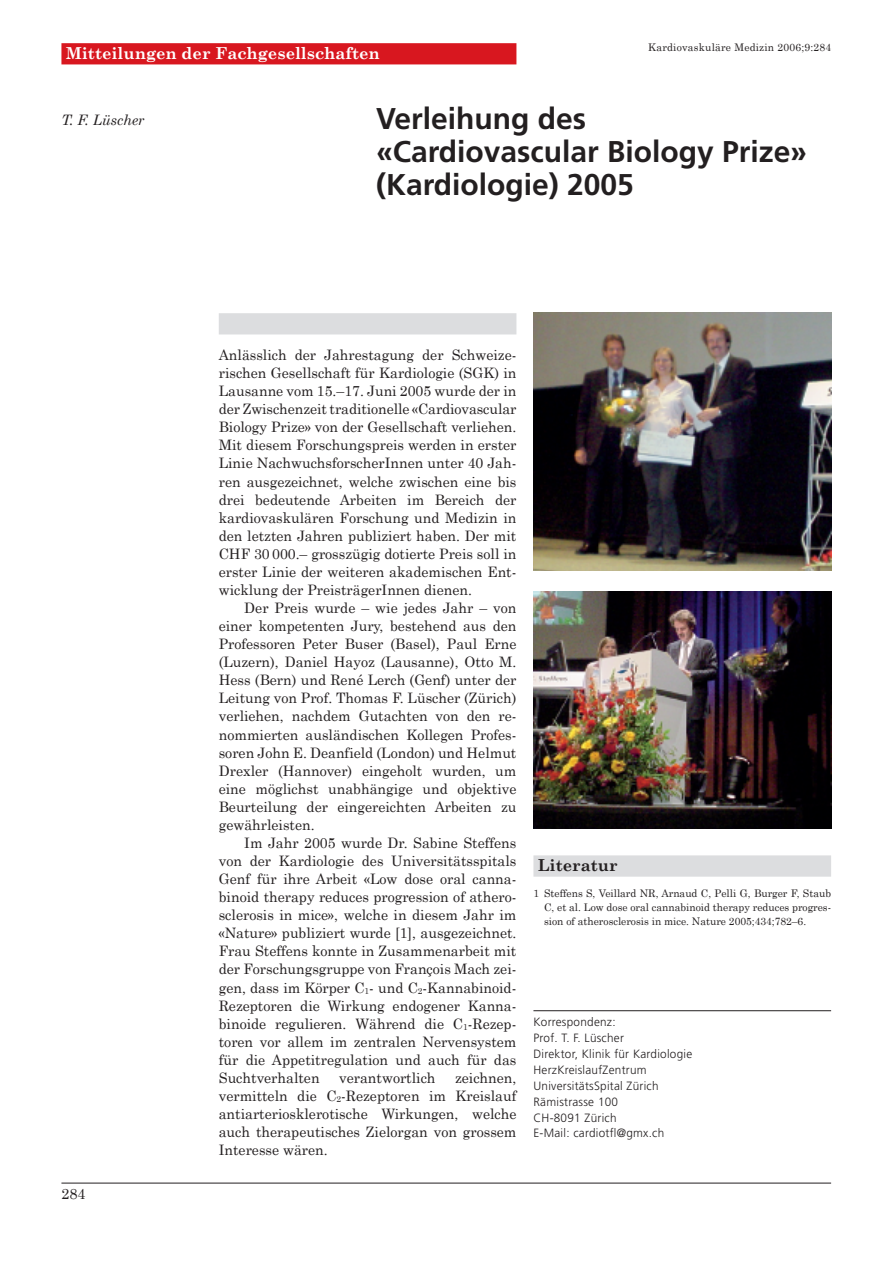
<style>
.page{position:relative;width:893px;height:1263px;background:#fff}
.page>*{position:absolute;margin:0;border:0;box-sizing:border-box;transform-origin:0 0}
.t1{font:700 30px/33px "Frutiger";color:#231f20}
.t2{font:700 16.5px "Century Schoolbook";color:#fff}
.t3{font:700 16.5px "Century Schoolbook";color:#231f20}
.t4{font:14.7px "Century Schoolbook";color:#231f20}
.t5{font:14.4px/18px "Century Schoolbook";color:#231f20;text-align:justify}
.t6{font:italic 14.4px "Century Schoolbook";color:#231f20}
.t7{font:300 12px/15.9px "Frutiger";letter-spacing:.02em;color:#231f20}
.t8{font:10.5px/13.8px "Century Schoolbook";color:#231f20;text-align:justify}
.t9{font:10.5px "Century Schoolbook";letter-spacing:.02em;color:#231f20}
</style>
<div class="page">
<div style="left:61px;top:43px;width:455px;height:21px;background:#d8171f"></div>
<hr style="left:61px;top:1183px;width:770px;height:1px;background:#231f20">
<div style="left:219px;top:313px;width:297px;height:21px;background:#dcdddf"></div>
<div style="left:533px;top:855px;width:298px;height:22px;background:#dcdddf"></div>
<hr style="left:533px;top:1010px;width:298px;height:1px;background:#231f20">
<img style="left:533px;top:313px;width:298px;height:258px">
<img style="left:533px;top:591px;width:298px;height:238px">
<p class="t2" style="left:66px;top:43px;width:316px">Mitteilungen der Fachgesellschaften</p>
<p class="t9" style="left:648px;top:41px;width:184px">Kardiovaskuläre Medizin 2006;9:284</p>
<p class="t6" style="left:61px;top:111px;width:85px">T. F. Lüscher</p>
<h1 class="t1" style="left:376px;top:105px;width:433px">Verleihung des «Cardiovascular Biology Prize» (Kardiologie) 2005</h1>
<p class="t4" style="left:61px;top:1185px;width:26px">284</p>
<p class="t5" style="left:219px;top:345px;width:299px">Anlässlich der Jahrestagung der Schweize&shy;rischen Gesellschaft für Kardiologie (SGK) in Lausanne vom 15.–17. Juni 2005 wurde der in der Zwischenzeit traditionelle «Cardiovascular Biology Prize» von der Gesellschaft verliehen.<br>Mit diesem Forschungspreis werden in erster Linie NachwuchsforscherInnen unter 40 Jah&shy;ren ausgezeichnet, welche zwischen eine bis drei bedeutende Arbeiten im Bereich der kardiovaskulären Forschung und Medizin in den letzten Jahren publiziert haben. Der mit CHF 30 000.– grosszügig dotierte Preis soll in erster Linie der weiteren akademischen Ent&shy;wicklung der PreisträgerInnen dienen.</p>
<p class="t5" style="left:219px;top:598px;width:299px;text-indent:26px">Der Preis wurde – wie jedes Jahr – von einer kompetenten Jury, bestehend aus den Professoren Peter Buser (Basel), Paul Erne (Luzern), Daniel Hayoz (Lausanne), Otto M.<br>Hess (Bern) und René Lerch (Genf) unter der Leitung von Prof. Thomas F. Lüscher (Zürich) verliehen, nachdem Gutachten von den re&shy;nommierten ausländischen Kollegen Profes&shy;soren John E. Deanfield (London) und Helmut Drexler (Hannover) eingeholt wurden, um eine möglichst unabhängige und objektive Beurteilung der eingereichten Arbeiten zu gewährleisten.</p>
<p class="t5" style="left:219px;top:833px;width:299px;text-indent:26px">Im Jahr 2005 wurde Dr. Sabine Steffens von der Kardiologie des Universitätsspitals Genf für ihre Arbeit «Low dose oral canna&shy;binoid therapy reduces progression of athero&shy;sclerosis in mice», welche in diesem Jahr im «Nature» publiziert wurde [1], ausgezeichnet.<br>Frau Steffens konnte in Zusammenarbeit mit der Forschungsgruppe von François Mach zei&shy;gen, dass im Körper C<sub>1</sub>- und C<sub>2</sub>-Kannabinoid-Rezeptoren die Wirkung endogener Kanna&shy;binoide regulieren. Während die C<sub>1</sub>-Rezep&shy;toren vor allem im zentralen Nervensystem für die Appetitregulation und auch für das Suchtverhalten</p>
<p class="t5" style="left:219px;top:1068px;width:299px;text-indent:236px">zeichnen, vermitteln die C<sub>2</sub>-Rezeptoren im Kreislauf antiarteriosklerotische Wirkungen, welche auch therapeutisches Zielorgan von grossem Interesse wären.</p>
<p class="t5" style="left:339px;top:1068px;width:98px">verantwortlich</p>
<p class="t3" style="left:538px;top:855px;width:82px">Literatur</p>
<p class="t8" style="left:544px;top:886px;width:289px;text-indent:-11px">1 Steffens S, Veillard NR, Arnaud C, Pelli G, Burger F, Staub C, et al. Low dose oral cannabinoid therapy reduces progres&shy;sion of atherosclerosis in mice. Nature 2005;434;782–6.</p>
<p class="t7" style="left:533px;top:1015px;width:160px">Korrespondenz:<br>Prof. T. F. Lüscher<br>Direktor, Klinik für Kardiologie<br>HerzKreislaufZentrum<br>UniversitätsSpital Zürich<br>Rämistrasse 100<br>CH-8091 Zürich<br>E-Mail: cardiotfl@gmx.ch</p>
</div>
